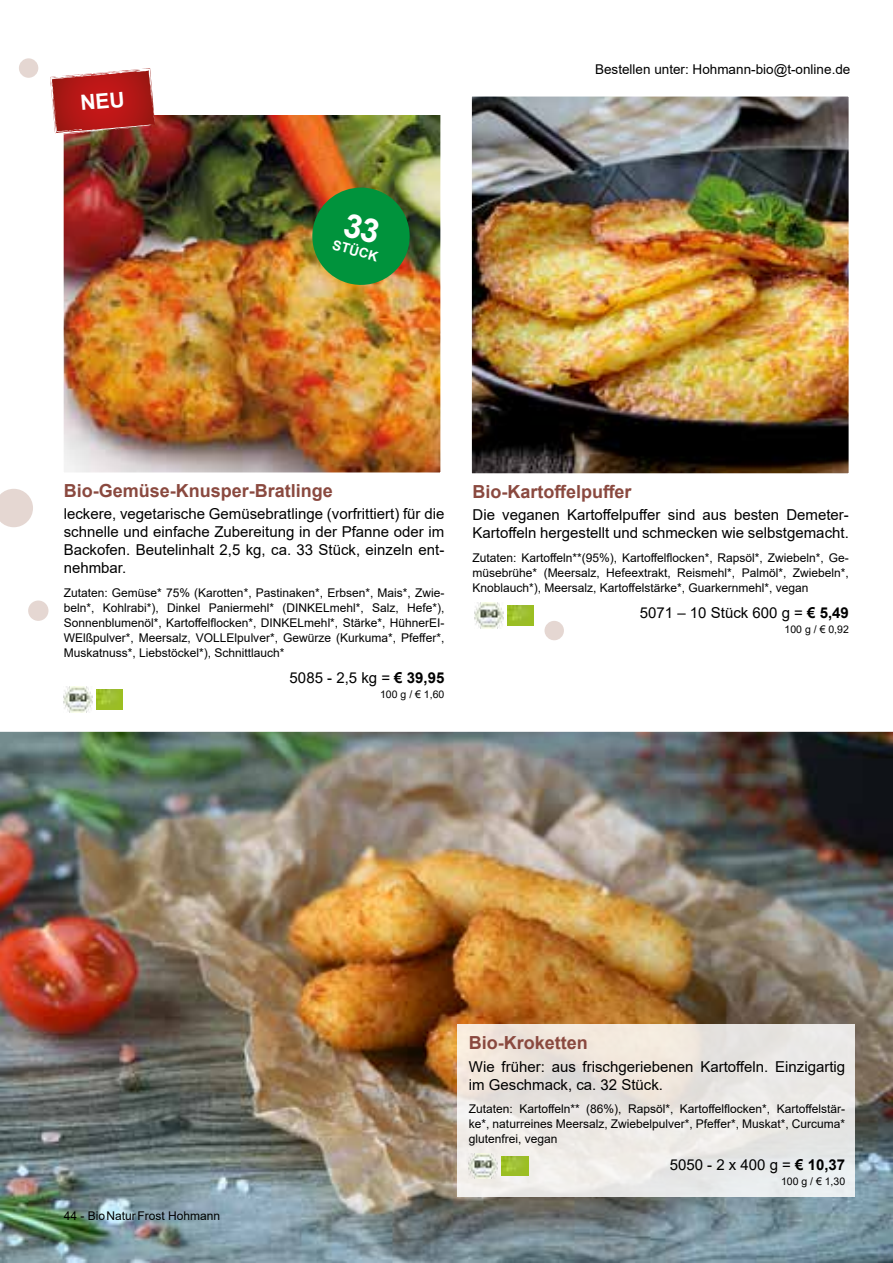
<style>
.page{position:relative;width:893px;height:1263px;background:#fff}
.page>*{position:absolute;margin:0;border:0;box-sizing:border-box;transform-origin:0 0}
.Produktheadline{font:700 18px "Arial";color:#8a493f}
.Produkt_Subline{font:15px/18px "Arial";color:#000}
.Produktmenge{font:15px "Arial";color:#000}
.t1{font:13.5px "Arial";color:#000}
.t2{font:700 13.5px "Arial";color:#fff}
.Produktbeschreibung{font:12px/15px "Arial";color:#000;text-align:justify}
.Produktmenge-2{font:10.5px "Arial";color:#000}
.s1{font-weight:700}
</style>
<div class="page">
<svg style="left:0;top:489px;width:33px;height:38px"></svg>
<div style="left:28px;top:600px;width:20px;height:21px;background:#e5d7d2;border-radius:50%"></div>
<div style="left:544px;top:621px;width:20px;height:19px;background:#e5d7d2;border-radius:50%"></div>
<img style="left:65px;top:116px;width:374px;height:355px">
<div style="left:61px;top:93px;width:382px;height:382px;border:3px solid #fff"></div>
<img style="left:473px;top:98px;width:375px;height:374px">
<div style="left:469px;top:94px;width:383px;height:382px;border:3px solid #fff"></div>
<img style="left:0;top:731px;width:893px;height:532px">
<div style="left:19px;top:58px;width:19px;height:20px;background:#e5d7d2;border-radius:50%"></div>
<img style="left:96px;top:689px;width:27px;height:20px">
<img style="left:64px;top:686px;width:29px;height:26px">
<img style="left:507px;top:606px;width:27px;height:19px">
<img style="left:475px;top:602px;width:28px;height:26px">
<div style="left:457px;top:1025px;width:398px;height:172px;background:linear-gradient(to bottom,#ece4dc,#ebecec)"></div>
<img style="left:501px;top:1156px;width:27px;height:20px">
<img style="left:469px;top:1153px;width:29px;height:26px">
<svg style="left:50px;top:68px;width:105px;height:67px;background:#bb3f3c"></svg>
<img style="left:307px;top:188px;width:108px;height:102px">
<p class="t2" style="left:336px;top:235px;width:48px;rotate:16deg">STÜCK</p>
<p class="t1" style="left:595px;top:60px;width:257px">Bestellen unter: Hohmann-bio@t-online.de</p>
<p class="Produktheadline" style="left:64px;top:478px;width:271px">Bio-Gemüse-Knusper-Bratlinge</p>
<p class="Produkt_Subline" style="left:64px;top:505px;width:382px;text-align:justify">leckere, vegetarische Gemüsebratlinge (vorfrittiert) für die schnelle und einfache Zubereitung in der Pfanne oder im Backofen. Beutelinhalt 2,5 kg, ca. 33 Stück, einzeln ent&shy;nehmbar.</p>
<p class="Produktbeschreibung" style="left:64px;top:585px;width:382px">Zutaten: Gemüse* 75% (Karotten*, Pastinaken*, Erbsen*, Mais*, Zwie&shy;beln*, Kohlrabi*), Dinkel Paniermehl* (DINKELmehl*, Salz, Hefe*), Sonnenblumenöl*, Kartoffelflocken*, DINKELmehl*, Stärke*, HühnerEI-WElßpulver*, Meersalz, VOLLElpulver*, Gewürze (Kurkuma*, Pfeffer*, Muskatnuss*, Liebstöckel*), Schnittlauch*</p>
<p class="Produktmenge" style="left:290px;top:668px;width:156px">5085 - 2,5 kg = <span class="s1">€ 39,95</span></p>
<p class="Produktmenge-2" style="left:380px;top:687px;width:66px">100 g / € 1,60</p>
<p class="Produktheadline" style="left:472px;top:479px;width:161px">Bio-Kartoffelpuffer</p>
<p class="Produkt_Subline" style="left:472px;top:506px;width:378px">Die veganen Kartoffelpuffer sind aus besten Demeter-<br>Kartoffeln hergestellt und schmecken wie selbstgemacht.</p>
<p class="Produktbeschreibung" style="left:472px;top:550px;width:378px">Zutaten: Kartoffeln**(95%), Kartoffelflocken*, Rapsöl*, Zwiebeln*, Ge&shy;müsebrühe* (Meersalz, Hefeextrakt, Reismehl*, Palmöl*, Zwiebeln*, Knoblauch*), Meersalz, Kartoffelstärke*, Guarkernmehl*, vegan</p>
<p class="Produktmenge" style="left:640px;top:602px;width:210px">5071 – 10 Stück 600 g = <span class="s1">€ 5,49</span></p>
<p class="Produktmenge-2" style="left:785px;top:622px;width:66px">100 g / € 0,92</p>
<p class="Produktbeschreibung" style="left:64px;top:1209px;width:158px">44 - BioNaturFrost Hohmann</p>
<p class="Produktheadline" style="left:469px;top:1030px;width:120px">Bio-Kroketten</p>
<p class="Produkt_Subline" style="left:469px;top:1057px;width:378px">Wie früher: aus frischgeriebenen Kartoffeln. Einzigartig im Geschmack, ca. 32 Stück.</p>
<p class="Produktbeschreibung" style="left:469px;top:1101px;width:378px">Zutaten: Kartoffeln** (86%), Rapsöl*, Kartoffelflocken*, Kartoffelstär&shy;ke*, naturreines Meersalz, Zwiebelpulver*, Pfeffer*, Muskat*, Curcuma* glutenfrei, vegan</p>
<p class="Produktmenge" style="left:670px;top:1154px;width:177px">5050 - 2 x 400 g = <span class="s1">€ 10,37</span></p>
<p class="Produktmenge-2" style="left:781px;top:1174px;width:66px">100 g / € 1,30</p>
</div>
